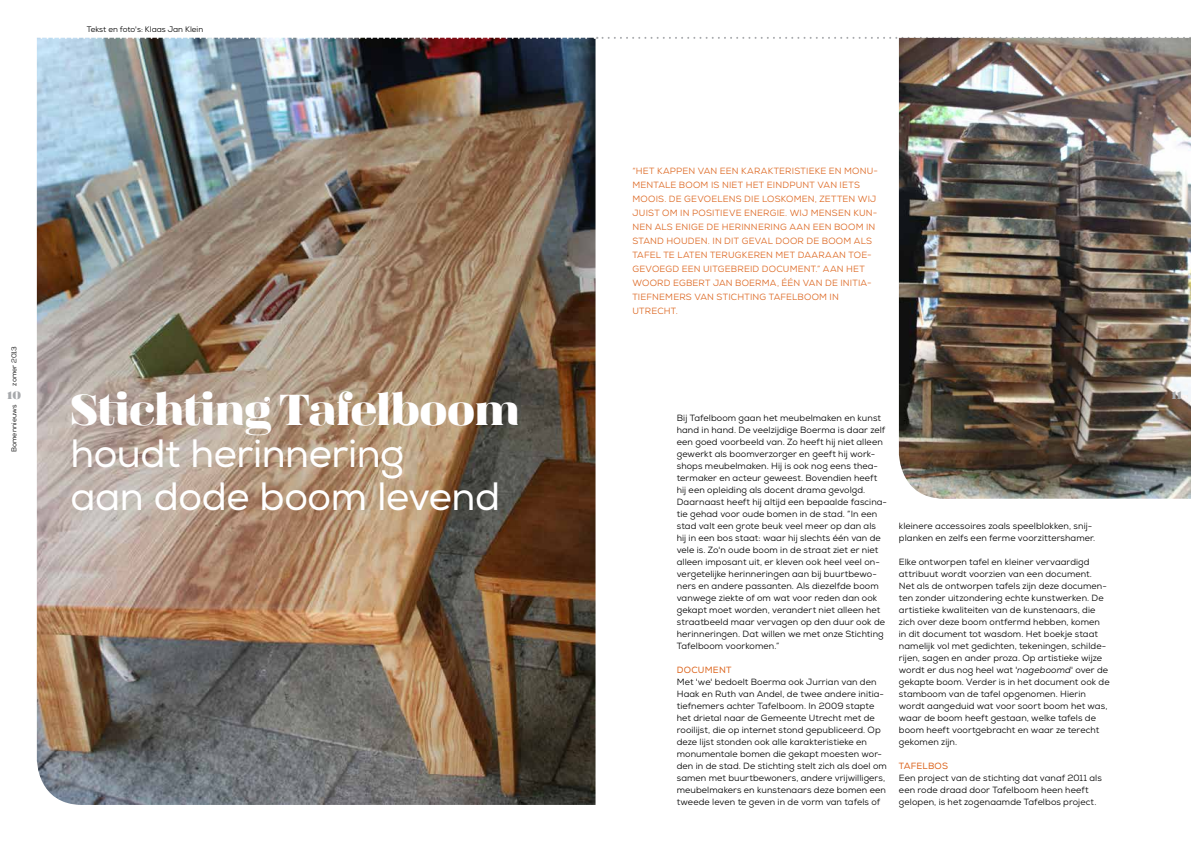
<style>
.page{position:relative;width:1191px;height:842px;background:#fff}
.page>*{position:absolute;margin:0;border:0;box-sizing:border-box;transform-origin:0 0}
.t1{font:44px "Magnel";letter-spacing:-.015em;color:#fff}
.t2{font:39.4px/42.1px "Nexa";letter-spacing:-.015em;color:#fff}
.t3{font:14px "Magnel";color:#a7a9ac}
.t4{font:9px/12px "Nexa";letter-spacing:.01em;color:#000}
.t5{font:9px/14px "Nexa";letter-spacing:.02em;color:#dc651e}
.t6{font:9px "Nexa";letter-spacing:.02em;color:#dc651e}
.t7{font:8px "Nexa";color:#000}
.t8{font:7px "Nexa";color:#000}
.s1{font-style:italic}
</style>
<div class="page">
<img style="left:37px;top:39px;width:558px;height:766px">
<svg style="left:37px;top:37px;width:1154px;height:2px"></svg>
<img style="left:899px;top:38px;width:292px;height:461px">
<p class="t7" style="left:87px;top:24px;width:118px">Tekst en foto's: Klaas Jan Klein</p>
<p class="t8" style="left:10px;top:386px;width:41px;rotate:-90deg">zomer 2013</p>
<p class="t5" style="left:632px;top:164px;width:247px">“HET KAPPEN VAN EEN KARAKTERISTIEKE EN MONU-MENTALE BOOM IS NIET HET EINDPUNT VAN IETS MOOIS. DE GEVOELENS DIE LOSKOMEN, ZETTEN WIJ JUIST OM IN POSITIEVE ENERGIE. WIJ MENSEN KUN-NEN ALS ENIGE DE HERINNERING AAN EEN BOOM IN STAND HOUDEN. IN DIT GEVAL DOOR DE BOOM ALS TAFEL TE LATEN TERUGKEREN MET DAARAAN TOE-GEVOEGD EEN UITGEBREID DOCUMENT.” AAN HET WOORD EGBERT JAN BOERMA, ÉÉN VAN DE INITIA-TIEFNEMERS VAN STICHTING TAFELBOOM IN UTRECHT.</p>
<h1 class="t1" style="left:71px;top:381px;width:450px">Stichting Tafelboom</h1>
<h2 class="t2" style="left:71px;top:434px;width:431px">houdt herinnering<br>aan dode boom levend</h2>
<h3 class="t3" style="left:7px;top:385px;width:15px">10</h3>
<h3 class="t3" style="left:1171px;top:385px;width:12px">11</h3>
<p class="t8" style="left:10px;top:452px;width:49px;rotate:-90deg">Bomennieuws</p>
<p class="t4" style="left:677px;top:412px;width:212px">Bij Tafelboom gaan het meubelmaken en kunst hand in hand. De veelzijdige Boerma is daar zelf een goed voorbeeld van. Zo heeft hij niet alleen gewerkt als boomverzorger en geeft hij work&shy;shops meubelmaken. Hij is ook nog eens thea&shy;termaker en acteur geweest. Bovendien heeft hij een opleiding als docent drama gevolgd.<br>Daarnaast heeft hij altijd een bepaalde fascina&shy;tie gehad voor oude bomen in de stad. “In een stad valt een grote beuk veel meer op dan als hij in een bos staat: waar hij slechts één van de vele is. Zo'n oude boom in de straat ziet er niet alleen imposant uit, er kleven ook heel veel on&shy;vergetelijke herinneringen aan bij buurtbewo&shy;ners en andere passanten. Als diezelfde boom vanwege ziekte of om wat voor reden dan ook gekapt moet worden, verandert niet alleen het straatbeeld maar vervagen op den duur ook de herinneringen. Dat willen we met onze Stichting Tafelboom voorkomen.”</p>
<p class="t6" style="left:677px;top:664px;width:56px">DOCUMENT</p>
<p class="t4" style="left:677px;top:676px;width:212px">Met 'we' bedoelt Boerma ook Jurrian van den Haak en Ruth van Andel, de twee andere initia&shy;tiefnemers achter Tafelboom. In 2009 stapte het drietal naar de Gemeente Utrecht met de rooilijst, die op internet stond gepubliceerd. Op deze lijst stonden ook alle karakteristieke en monumentale bomen die gekapt moesten wor&shy;den in de stad. De stichting stelt zich als doel om samen met buurtbewoners, andere vrijwilligers, meubelmakers en kunstenaars deze bomen een tweede leven te geven in de vorm van tafels of</p>
<p class="t4" style="left:899px;top:520px;width:198px">kleinere accessoires zoals speelblokken, snij&shy;planken en zelfs een ferme voorzittershamer.</p>
<p class="t4" style="left:899px;top:556px;width:212px">Elke ontworpen tafel en kleiner vervaardigd attribuut wordt voorzien van een document.<br>Net als de ontworpen tafels zijn deze documen&shy;ten zonder uitzondering echte kunstwerken. De artistieke kwaliteiten van de kunstenaars, die zich over deze boom ontfermd hebben, komen in dit document tot wasdom. Het boekje staat namelijk vol met gedichten, tekeningen, schilde&shy;rijen, sagen en ander proza. Op artistieke wijze wordt er dus nog heel wat '<span class="s1">nageboomd</span>' over de gekapte boom. Verder is in het document ook de stamboom van de tafel opgenomen. Hierin wordt aangeduid wat voor soort boom het was, waar de boom heeft gestaan, welke tafels de boom heeft voortgebracht en waar ze terecht gekomen zijn.</p>
<p class="t6" style="left:899px;top:760px;width:51px">TAFELBOS</p>
<p class="t4" style="left:899px;top:772px;width:204px">Een project van de stichting dat vanaf 2011 als een rode draad door Tafelboom heen heeft gelopen, is het zogenaamde Tafelbos project.</p>
</div>
